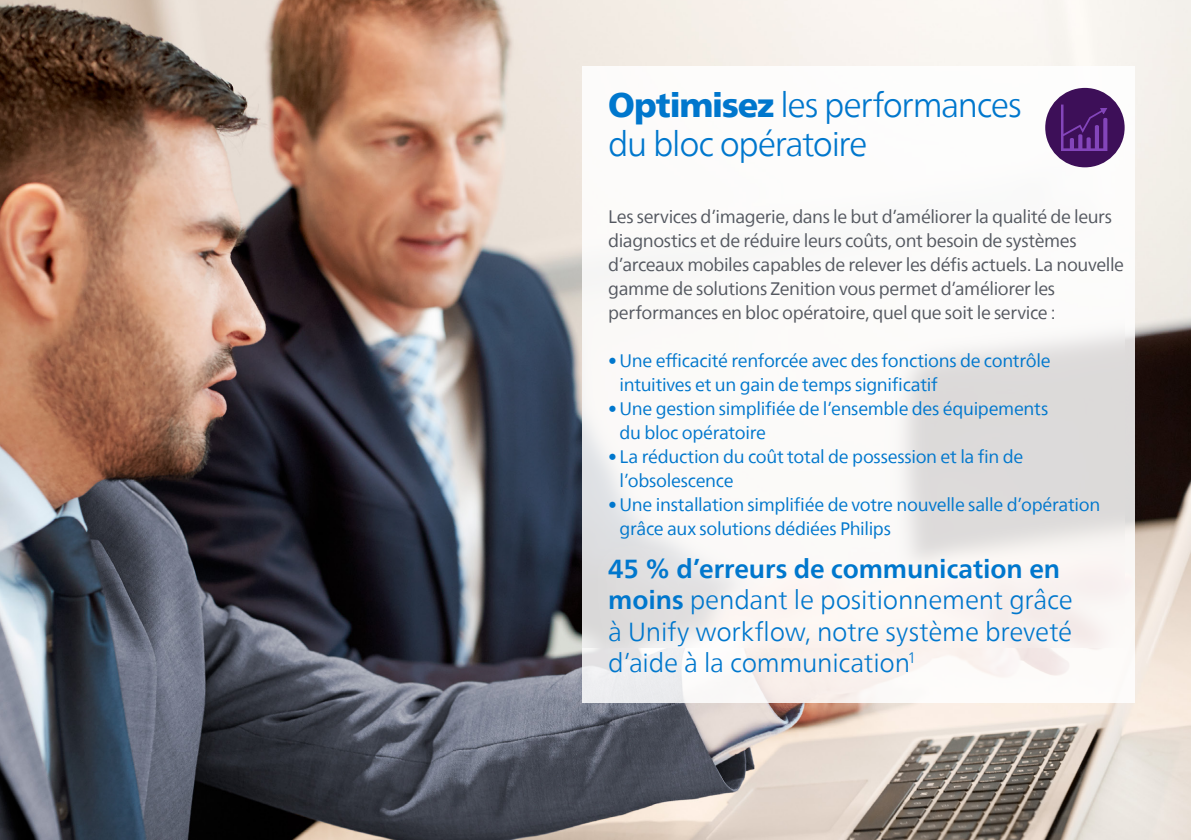
<style>
.page{position:relative;width:1191px;height:840px;background:#fff}
.page>*{position:absolute;margin:0;border:0;box-sizing:border-box;transform-origin:0 0}
.t1{font:300 34px/39.2px "Neue Frutiger World";letter-spacing:-.04em;color:#0077cd}
.t2{font:300 26px/31.2px "Neue Frutiger World";letter-spacing:-.01em;color:#0077cd}
.t3{font:18px/24px "Neue Frutiger World";letter-spacing:-.02em;color:#0077cd}
.t4{font:18px/24px "Neue Frutiger World";letter-spacing:-.02em;color:#545860}
.s1{font-weight:900}
.s2{font-weight:700}
</style>
<div class="page">
<img style="left:0;top:0;width:1191px;height:839px">
<svg style="left:583px;top:66px;width:551px;height:637px"></svg>
<div style="left:1045px;top:88px;width:79px;height:79px;background:#3d0f58;border-radius:50%"></div>
<svg style="left:1061px;top:104px;width:46px;height:47px"></svg>
<div style="left:580px;top:528px;width:520px;height:174px;background:#fff;opacity:.5"></div>
<h1 class="t1" style="left:608px;top:85px;width:415px"><span class="s1">Optimisez</span> les performances du bloc opératoire</h1>
<p class="t4" style="left:608px;top:204px;width:517px">Les services d’imagerie, dans le but d’améliorer la qualité de leurs diagnostics et de réduire leurs coûts, ont besoin de systèmes d’arceaux mobiles capables de relever les défis actuels. La nouvelle gamme de solutions Zenition vous permet d’améliorer les performances en bloc opératoire, quel que soit le service :</p>
<p class="t3" style="left:619px;top:348px;width:432px;text-indent:-11px">• Une efficacité renforcée avec des fonctions de contrôle intuitives et un gain de temps significatif</p>
<p class="t3" style="left:619px;top:396px;width:430px;text-indent:-11px">• Une gestion simplifiée de l’ensemble des équipements du bloc opératoire</p>
<p class="t3" style="left:619px;top:444px;width:405px;text-indent:-11px">• La réduction du coût total de possession et la fin de l’obsolescence</p>
<p class="t3" style="left:619px;top:492px;width:482px;text-indent:-11px">• Une installation simplifiée de votre nouvelle salle d’opération grâce aux solutions dédiées Philips</p>
<h2 class="t2" style="left:608px;top:553px;width:466px"><span class="s2">45 % d’erreurs de communication en moins</span> pendant le positionnement grâce à Unify workflow, notre système breveté d’aide à la communication<sup>1</sup></h2>
</div>
